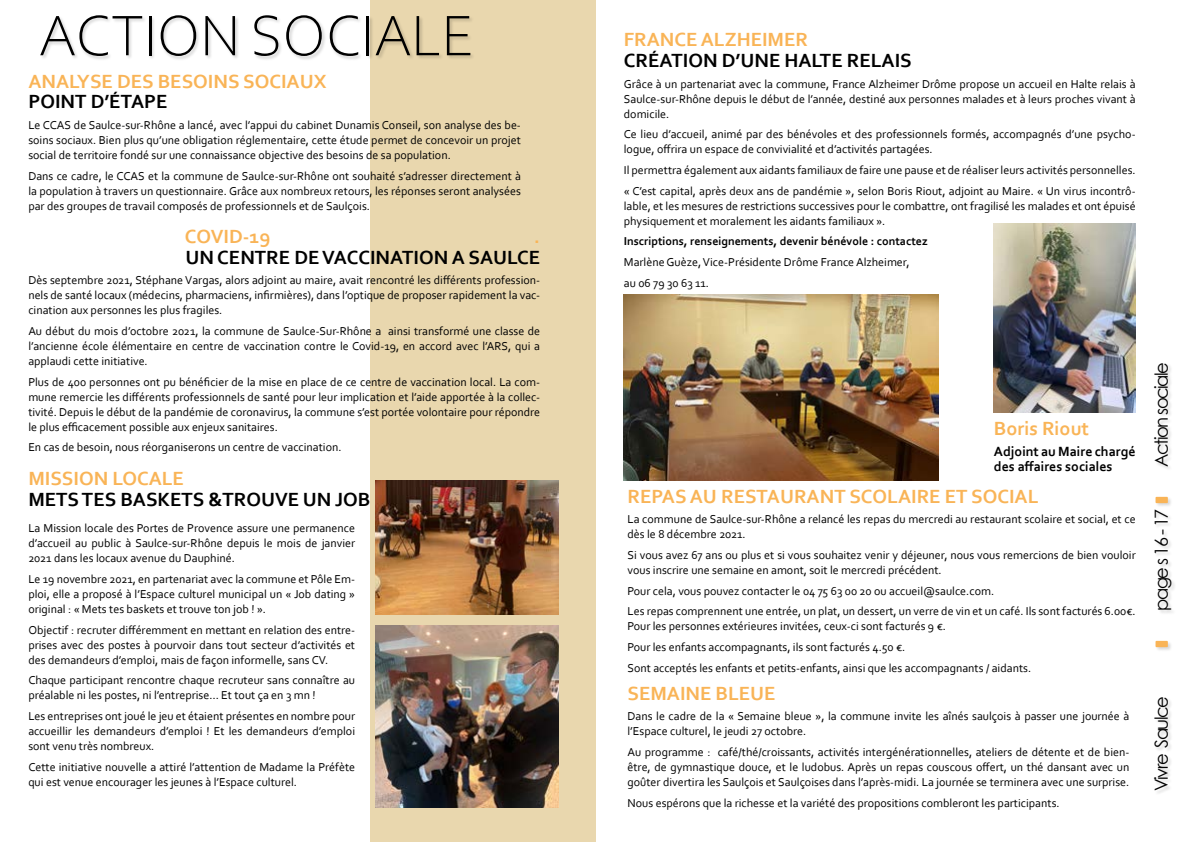
<style>
.page{position:relative;width:1191px;height:842px;background:#fff}
.page>*{position:absolute;margin:0;border:0;box-sizing:border-box;transform-origin:0 0}
.t1{font:300 60px "Corbel";color:#000}
.t2{font:700 20px "Corbel";color:#f9b457}
.t3{font:700 20px "Corbel";color:#000}
.t4{font:18px "Century Gothic";letter-spacing:-.08em;color:#000}
.t5{font:700 14px/15px "Corbel";color:#000}
.t6{font:12px/15px "Corbel";color:#000;text-align:justify}
.t7{font:700 12px "Corbel";color:#000}
</style>
<div class="page">
<div style="left:370px;top:0;width:225px;height:842px;background:#e9d7ae"></div>
<div style="left:40px;top:15px;width:434px;height:45px;background:#000;opacity:.16"></div>
<div style="left:1154px;top:362px;width:22px;height:433px;background:#000;opacity:.16"></div>
<div style="left:1155px;top:641px;width:12px;height:6px;background:#f9b457"></div>
<div style="left:1155px;top:497px;width:12px;height:6px;background:#f9b457"></div>
<img style="left:376px;top:625px;width:182px;height:182px">
<img style="left:376px;top:481px;width:182px;height:133px">
<img style="left:624px;top:294px;width:314px;height:186px">
<img style="left:994px;top:224px;width:141px;height:189px">
<h1 class="t1" style="left:39px;top:-3px;width:436px">ACTION SOCIALE</h1>
<h2 class="t2" style="left:28px;top:69px;width:300px">ANALYSE DES BESOINS SOCIAUX</h2>
<h2 class="t3" style="left:28px;top:89px;width:141px">POINT D’ÉTAPE</h2>
<p class="t6" style="left:28px;top:117px;width:494px">Le CCAS de Saulce-sur-Rhône a lancé, avec l’appui du cabinet Dunamis Conseil, son analyse des be&shy;soins sociaux. Bien plus qu’une obligation réglementaire, cette étude permet de concevoir un projet social de territoire fondé sur une connaissance objective des besoins de sa population.</p>
<p class="t6" style="left:28px;top:168px;width:494px">Dans ce cadre, le CCAS et la commune de Saulce-sur-Rhône ont souhaité s’adresser directement à la population à travers un questionnaire. Grâce aux nombreux retours, les réponses seront analysées par des groupes de travail composés de professionnels et de Saulçois.</p>
<h2 class="t2" style="left:185px;top:224px;width:87px">COVID-19</h2>
<h2 class="t2" style="left:534px;top:224px;width:7px">.</h2>
<h2 class="t3" style="left:185px;top:244px;width:356px">UN CENTRE DE VACCINATION A SAULCE</h2>
<p class="t6" style="left:28px;top:272px;width:513px">Dès septembre 2021, Stéphane Vargas, alors adjoint au maire, avait rencontré les différents profession&shy;nels de santé locaux (médecins, pharmaciens, infirmières), dans l’optique de proposer rapidement la vac&shy;cination aux personnes les plus fragiles.</p>
<p class="t6" style="left:28px;top:323px;width:513px">Au début du mois d’octobre 2021, la commune de Saulce-Sur-Rhône a ainsi transformé une classe de l’ancienne école élémentaire en centre de vaccination contre le Covid-19, en accord avec l’ARS, qui a applaudi cette initiative.</p>
<p class="t6" style="left:28px;top:374px;width:513px">Plus de 400 personnes ont pu bénéficier de la mise en place de ce centre de vaccination local. La com&shy;mune remercie les différents professionnels de santé pour leur implication et l’aide apportée à la collec&shy;tivité. Depuis le début de la pandémie de coronavirus, la commune s’est portée volontaire pour répondre le plus efficacement possible aux enjeux sanitaires.</p>
<p class="t6" style="left:28px;top:439px;width:315px">En cas de besoin, nous réorganiserons un centre de vaccination.</p>
<h2 class="t2" style="left:28px;top:466px;width:157px">MISSION LOCALE</h2>
<h2 class="t3" style="left:28px;top:487px;width:343px">METS TES BASKETS &amp;TROUVE UN JOB</h2>
<p class="t6" style="left:28px;top:521px;width:328px">La Mission locale des Portes de Provence assure une permanence d’accueil au public à Saulce-sur-Rhône depuis le mois de janvier 2021 dans les locaux avenue du Dauphiné.</p>
<p class="t6" style="left:28px;top:571px;width:328px">Le 19 novembre 2021, en partenariat avec la commune et Pôle Em&shy;ploi, elle a proposé à l’Espace culturel municipal un « Job dating » original : « Mets tes baskets et trouve ton job ! ».</p>
<p class="t6" style="left:28px;top:622px;width:328px">Objectif : recruter différemment en mettant en relation des entre&shy;prises avec des postes à pourvoir dans tout secteur d’activités et des demandeurs d’emploi, mais de façon informelle, sans CV.</p>
<p class="t6" style="left:28px;top:673px;width:328px">Chaque participant rencontre chaque recruteur sans connaître au préalable ni les postes, ni l’entreprise… Et tout ça en 3 mn !</p>
<p class="t6" style="left:28px;top:708px;width:328px">Les entreprises ont joué le jeu et étaient présentes en nombre pour accueillir les demandeurs d’emploi ! Et les demandeurs d’emploi sont venu très nombreux.</p>
<p class="t6" style="left:28px;top:759px;width:328px">Cette initiative nouvelle a attiré l’attention de Madame la Préfète qui est venue encourager les jeunes à l’Espace culturel.</p>
<h2 class="t2" style="left:624px;top:27px;width:186px">FRANCE ALZHEIMER</h2>
<h2 class="t3" style="left:624px;top:48px;width:289px">CRÉATION D’UNE HALTE RELAIS</h2>
<p class="t6" style="left:624px;top:76px;width:513px">Grâce à un partenariat avec la commune, France Alzheimer Drôme propose un accueil en Halte relais à Saulce-sur-Rhône depuis le début de l’année, destiné aux personnes malades et à leurs proches vivant à domicile.</p>
<p class="t6" style="left:624px;top:127px;width:513px">Ce lieu d’accueil, animé par des bénévoles et des professionnels formés, accompagnés d’une psycho&shy;logue, offrira un espace de convivialité et d’activités partagées.</p>
<p class="t6" style="left:624px;top:159px;width:513px;line-height:20.7px">Il permettra également aux aidants familiaux de faire une pause et de réaliser leurs activités personnelles. « C’est capital, après deux ans de pandémie », selon Boris Riout, adjoint au Maire. « Un virus incontrô-</p>
<p class="t6" style="left:624px;top:198px;width:513px">lable, et les mesures de restrictions successives pour le combattre, ont fragilisé les malades et ont épuisé physiquement et moralement les aidants familiaux ».</p>
<p class="t7" style="left:624px;top:234px;width:305px">Inscriptions, renseignements, devenir bénévole : contactez</p>
<p class="t6" style="left:624px;top:251px;width:287px;line-height:20.7px">Marlène Guèze, Vice-Présidente Drôme France Alzheimer, au 06 79 30 63 11.</p>
<h2 class="t2" style="left:994px;top:416px;width:97px">Boris Riout</h2>
<p class="t5" style="left:994px;top:443px;width:143px">Adjoint au Maire chargé des affaires sociales</p>
<h2 class="t2" style="left:627px;top:483px;width:412px">REPAS AU RESTAURANT SCOLAIRE ET SOCIAL</h2>
<p class="t6" style="left:627px;top:511px;width:510px">La commune de Saulce-sur-Rhône a relancé les repas du mercredi au restaurant scolaire et social, et ce dès le 8 décembre 2021.</p>
<p class="t6" style="left:627px;top:547px;width:510px">Si vous avez 67 ans ou plus et si vous souhaitez venir y déjeuner, nous vous remercions de bien vouloir vous inscrire une semaine en amont, soit le mercredi précédent.</p>
<p class="t6" style="left:627px;top:580px;width:510px;line-height:20.7px">Pour cela, vous pouvez contacter le 04 75 63 00 20 ou accueil@saulce.com.<br>Les repas comprennent une entrée, un plat, un dessert, un verre de vin et un café. Ils sont facturés 6.00€.</p>
<p class="t6" style="left:627px;top:616px;width:405px;line-height:20.7px;text-align:left">Pour les personnes extérieures invitées, ceux-ci sont facturés 9 €.<br>Pour les enfants accompagnants, ils sont facturés 4.50 €.<br>Sont acceptés les enfants et petits-enfants, ainsi que les accompagnants / aidants.</p>
<h2 class="t2" style="left:627px;top:680px;width:150px">SEMAINE BLEUE</h2>
<p class="t6" style="left:627px;top:708px;width:503px">Dans le cadre de la « Semaine bleue », la commune invite les aînés saulçois à passer une journée à l’Espace culturel, le jeudi 27 octobre.</p>
<p class="t6" style="left:627px;top:744px;width:503px">Au programme : café/thé/croissants, activités intergénérationnelles, ateliers de détente et de bien&shy;être, de gymnastique douce, et le ludobus. Après un repas couscous offert, un thé dansant avec un goûter divertira les Saulçois et Saulçoises dans l’après-midi. La journée se terminera avec une surprise.</p>
<p class="t6" style="left:627px;top:795px;width:434px">Nous espérons que la richesse et la variété des propositions combleront les participants.</p>
<h3 class="t4" style="left:1148px;top:467px;width:107px;rotate:-90deg">Action sociale</h3>
<h3 class="t4" style="left:1148px;top:611px;width:104px;rotate:-90deg">page s 16 - 17</h3>
<h3 class="t4" style="left:1148px;top:791px;width:97px;rotate:-90deg">Vivre Saulce</h3>
</div>
